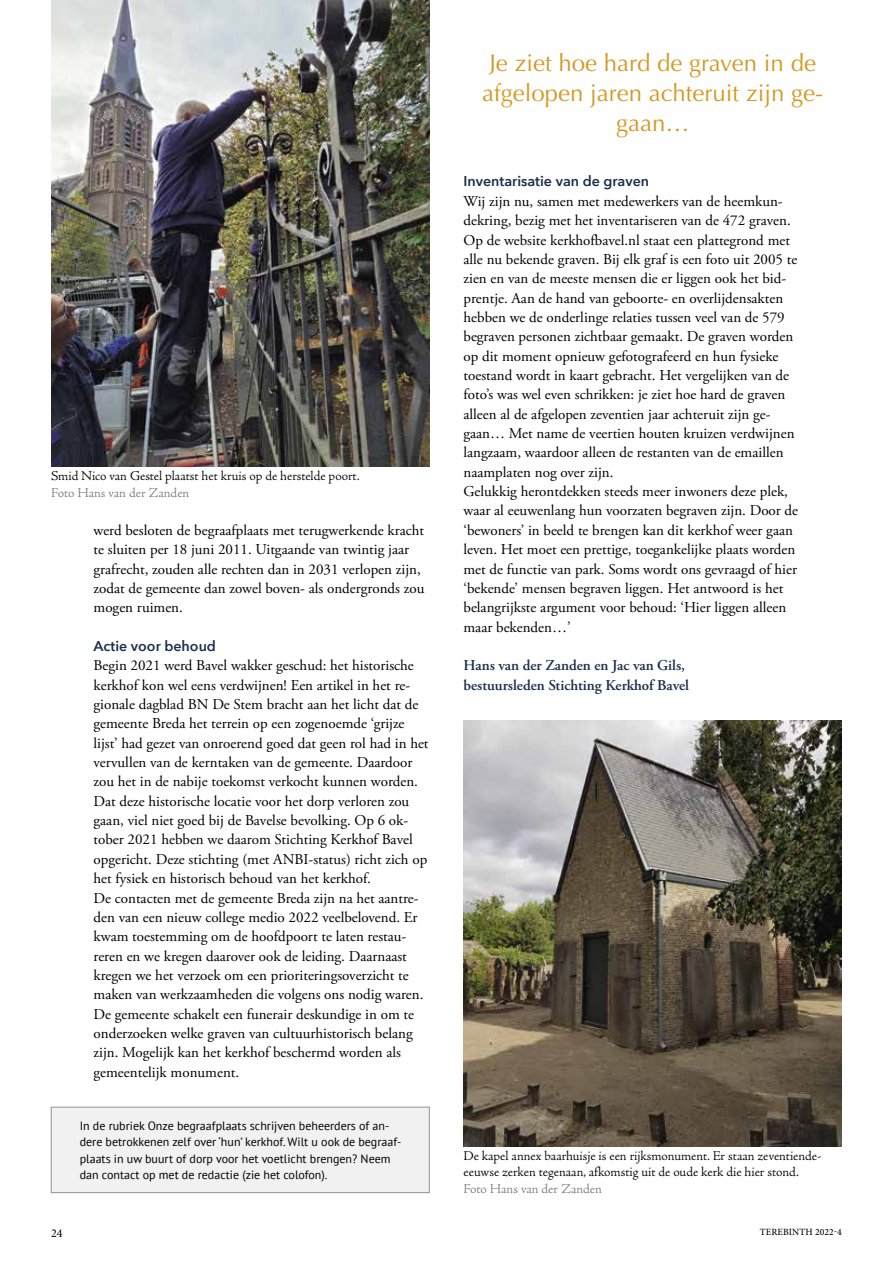
<style>
.page{position:relative;width:893px;height:1263px;background:#fff}
.page>*{position:absolute;margin:0;border:0;box-sizing:border-box;transform-origin:0 0}
.t1{font:24px/30px "Optima";color:#d49923;text-align:center}
.t2{font:15px/19.4px "Adobe Garamond Pro";color:#000}
.t3{font:600 15px/19.4px "Adobe Garamond Pro";color:#1b2e4d}
.t4{font:600 14.25px "Avenir Next";color:#1b2e4d}
.t5{font:300 13.5px/16.5px "Adobe Jenson Pro";color:#000}
.t6{font:300 13.5px "Adobe Jenson Pro";color:#7c7c7c}
.t7{font:12px/16.5px "PT Sans";color:#000}
.t8{font:12px "Minion Pro";color:#000}
.t9{font:500 9.6px "Minion Pro";letter-spacing:.01em;color:#000}
</style>
<div class="page">
<div style="left:51px;top:1107px;width:378px;height:86px;background:#f1f1f1;border:1px solid #939393"></div>
<img style="left:51px;top:0;width:378px;height:466px">
<img style="left:463px;top:721px;width:379px;height:425px">
<p class="t5" style="left:51px;top:468px;width:310px">Smid Nico van Gestel plaatst het kruis op de herstelde poort.</p>
<p class="t6" style="left:51px;top:485px;width:140px">Foto Hans van der Zanden</p>
<p class="t2" style="left:94px;top:521px;width:332px">werd besloten de begraafplaats met terugwerkende kracht te sluiten per 18 juni 2011. Uitgaande van twintig jaar grafrecht, zouden alle rechten dan in 2031 verlopen zijn, zodat de gemeente dan zowel boven- als ondergronds zou mogen ruimen.</p>
<p class="t4" style="left:94px;top:634px;width:124px">Actie voor behoud</p>
<p class="t2" style="left:94px;top:656px;width:337px">Begin 2021 werd Bavel wakker geschud: het historische kerkhof kon wel eens verdwijnen! Een artikel in het re&shy;gionale dagblad BN De Stem bracht aan het licht dat de gemeente Breda het terrein op een zogenoemde ‘grijze lijst’ had gezet van onroerend goed dat geen rol had in het vervullen van de kerntaken van de gemeente. Daardoor zou het in de nabije toekomst verkocht kunnen worden.<br>Dat deze historische locatie voor het dorp verloren zou gaan, viel niet goed bij de Bavelse bevolking. Op 6 ok&shy;tober 2021 hebben we daarom Stichting Kerkhof Bavel opgericht. Deze stichting (met ANBI-status) richt zich op het fysiek en historisch behoud van het kerkhof.<br>De contacten met de gemeente Breda zijn na het aantre&shy;den van een nieuw college medio 2022 veelbelovend. Er kwam toestemming om de hoofdpoort te laten restau&shy;reren en we kregen daarover ook de leiding. Daarnaast kregen we het verzoek om een prioriteringsoverzicht te maken van werkzaamheden die volgens ons nodig waren.<br>De gemeente schakelt een funerair deskundige in om te onderzoeken welke graven van cultuurhistorisch belang zijn. Mogelijk kan het kerkhof beschermd worden als gemeentelijk monument.</p>
<p class="t7" style="left:80px;top:1117px;width:323px">In de rubriek Onze begraafplaats schrijven beheerders of an&shy;dere betrokkenen zelf over ‘hun’ kerkhof. Wilt u ook de begraaf&shy;plaats in uw buurt of dorp voor het voetlicht brengen? Neem dan contact op met de redactie (zie het colofon).</p>
<h1 class="t1" style="left:482px;top:48px;width:343px">Je ziet hoe hard de graven in de afgelopen jaren achteruit zijn ge&shy;gaan…</h1>
<p class="t4" style="left:463px;top:169px;width:187px">Inventarisatie van de graven</p>
<p class="t2" style="left:463px;top:192px;width:336px">Wij zijn nu, samen met medewerkers van de heemkun&shy;dekring, bezig met het inventariseren van de 472 graven.<br>Op de website kerkhofbavel.nl staat een plattegrond met alle nu bekende graven. Bij elk graf is een foto uit 2005 te zien en van de meeste mensen die er liggen ook het bid&shy;prentje. Aan de hand van geboorte- en overlijdensakten hebben we de onderlinge relaties tussen veel van de 579 begraven personen zichtbaar gemaakt. De graven worden op dit moment opnieuw gefotografeerd en hun fysieke toestand wordt in kaart gebracht. Het vergelijken van de foto’s was wel even schrikken: je ziet hoe hard de graven alleen al de afgelopen zeventien jaar achteruit zijn ge&shy;gaan… Met name de veertien houten kruizen verdwijnen langzaam, waardoor alleen de restanten van de emaillen naamplaten nog over zijn.<br>Gelukkig herontdekken steeds meer inwoners deze plek, waar al eeuwenlang hun voorzaten begraven zijn. Door de ‘bewoners’ in beeld te brengen kan dit kerkhof weer gaan leven. Het moet een prettige, toegankelijke plaats worden met de functie van park. Soms wordt ons gevraagd of hier ‘bekende’ mensen begraven liggen. Het antwoord is het belangrijkste argument voor behoud: ‘Hier liggen alleen maar bekenden…’</p>
<p class="t3" style="left:463px;top:656px;width:227px">Hans van der Zanden en Jac van Gils, bestuursleden Stichting Kerkhof Bavel</p>
<p class="t5" style="left:463px;top:1147px;width:360px">De kapel annex baarhuisje is een rijksmonument. Er staan zeventiende&shy;eeuwse zerken tegenaan, afkomstig uit de oude kerk die hier stond.</p>
<p class="t6" style="left:463px;top:1181px;width:140px">Foto Hans van der Zanden</p>
<p class="t8" style="left:51px;top:1225px;width:13px">24</p>
<p class="t9" style="left:760px;top:1225px;width:83px">TEREBINTH 2022-4</p>
</div>
